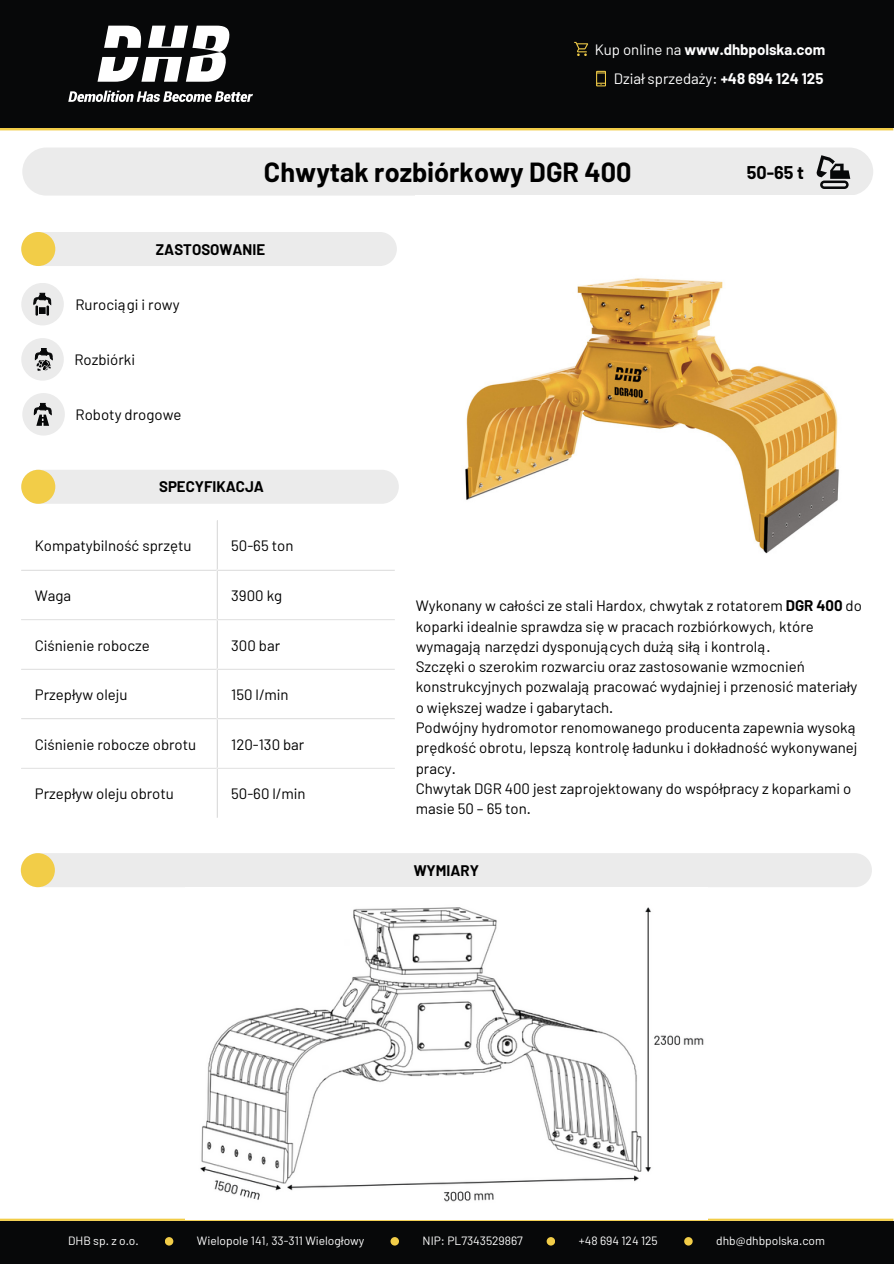
<style>
.page{position:relative;width:894px;height:1264px;background:#fff}
.page>*{position:absolute;margin:0;border:0;box-sizing:border-box;transform-origin:0 0}
.t1{font:700 27px "Barlow";color:#000}
.t2{font:700 18px "Barlow";color:#000}
.t3{font:15px/20.2px "Barlow";color:#000}
.t4{font:700 15px "Barlow";color:#000}
.t5{font:700 15px "Barlow";color:#fff}
.t6{font:15px "Barlow";color:#fff}
.t7{font:12px "Barlow";color:#fff}
.s1{font-weight:400}
.s2{font-weight:700}
</style>
<div class="page">
<hr style="left:216px;top:520px;width:2px;height:297px;background:#ebebeb">
<hr style="left:21px;top:569px;width:374px;height:1px;background:#ebebeb">
<hr style="left:21px;top:619px;width:374px;height:1px;background:#ebebeb">
<hr style="left:21px;top:668px;width:374px;height:1px;background:#ebebeb">
<hr style="left:21px;top:718px;width:374px;height:1px;background:#ebebeb">
<hr style="left:21px;top:767px;width:374px;height:1px;background:#ebebeb">
<div style="left:21px;top:470px;width:377px;height:34px;background:#ebebeb;border-radius:17px"></div>
<div style="left:21px;top:470px;width:34px;height:34px;background:#f2cd48;border-radius:50%"></div>
<div style="left:0;top:125px;width:893px;height:5px;background:#f2cd48"></div>
<div style="left:0;top:0;width:893px;height:128px;background:#070809"></div>
<svg style="left:97px;top:26px;width:133px;height:56px"></svg>
<svg style="left:68px;top:91px;width:185px;height:11px"></svg>
<svg style="left:574px;top:42px;width:14px;height:14px"></svg>
<svg style="left:596px;top:71px;width:10px;height:15px"></svg>
<div style="left:21px;top:232px;width:375px;height:34px;background:#ebebeb;border-radius:17px"></div>
<div style="left:21px;top:232px;width:34px;height:34px;background:#f2cd48;border-radius:50%"></div>
<hr style="left:0;top:1218px;width:893px;height:2px;background:#f2cd48">
<div style="left:0;top:1220px;width:893px;height:43px;background:#070809"></div>
<svg style="left:165px;top:1236px;width:8px;height:9px"></svg>
<svg style="left:390px;top:1236px;width:9px;height:9px"></svg>
<svg style="left:684px;top:1236px;width:8px;height:9px"></svg>
<svg style="left:546px;top:1236px;width:9px;height:9px"></svg>
<div style="left:22px;top:147px;width:851px;height:48px;background:#ebebeb;border-radius:24px"></div>
<svg style="left:816px;top:155px;width:34px;height:34px"></svg>
<img style="left:465px;top:278px;width:374px;height:276px">
<div style="left:21px;top:283px;width:43px;height:42px;background:#ebebeb;border-radius:50%"></div>
<div style="left:21px;top:338px;width:43px;height:42px;background:#ebebeb;border-radius:50%"></div>
<div style="left:22px;top:393px;width:43px;height:42px;background:#ebebeb;border-radius:50%"></div>
<svg style="left:33px;top:293px;width:18px;height:23px"></svg>
<svg style="left:35px;top:348px;width:18px;height:23px"></svg>
<svg style="left:34px;top:403px;width:18px;height:23px"></svg>
<div style="left:21px;top:853px;width:850px;height:34px;background:#ebebeb;border-radius:17px"></div>
<div style="left:21px;top:853px;width:34px;height:34px;background:#f2cd48;border-radius:50%"></div>
<img style="left:185px;top:907px;width:522px;height:312px">
<p class="t5" style="left:594px;top:40px;width:232px"><span class="s1">Kup online na</span> www.dhbpolska.com</p>
<p class="t6" style="left:613px;top:69px;width:211px">Dział sprzedaży: <span class="s2">+48 694 124 125</span></p>
<p class="t1" style="left:264px;top:155px;width:369px">Chwytak rozbiórkowy DGR 400</p>
<p class="t4" style="left:156px;top:239px;width:111px">ZASTOSOWANIE</p>
<p class="t3" style="left:75px;top:294px;width:106px">Rurociągi i rowy</p>
<p class="t3" style="left:74px;top:349px;width:62px">Rozbiórki</p>
<h1 class="t3" style="left:76px;top:404px;width:107px">Roboty drogowe</h1>
<h3 class="t4" style="left:159px;top:477px;width:106px">SPECYFIKACJA</h3>
<p class="t2" style="left:746px;top:161px;width:59px">50-65 t</p>
<p class="t3" style="left:35px;top:535px;width:158px">Kompatybilność sprzętu</p>
<p class="t3" style="left:231px;top:535px;width:64px">50-65 ton</p>
<h4 class="t3" style="left:35px;top:585px;width:38px">Waga</h4>
<p class="t3" style="left:231px;top:585px;width:53px">3900 kg</p>
<h4 class="t3" style="left:35px;top:634px;width:116px">Ciśnienie robocze</h4>
<h3 class="t3" style="left:231px;top:634px;width:50px">300 bar</h3>
<p class="t3" style="left:35px;top:684px;width:94px">Przepływ oleju</p>
<p class="t3" style="left:231px;top:684px;width:59px">150 l/min</p>
<p class="t3" style="left:35px;top:733px;width:163px">Ciśnienie robocze obrotu</p>
<h4 class="t3" style="left:231px;top:733px;width:75px">120-130 bar</h4>
<h4 class="t3" style="left:35px;top:783px;width:141px">Przepływ oleju obrotu</h4>
<h4 class="t3" style="left:231px;top:783px;width:76px">50-60 l/min</h4>
<h4 class="t3" style="left:415px;top:595px;width:447px">Wykonany w całości ze stali Hardox, chwytak z rotatorem <span class="s2">DGR 400</span> do koparki idealnie sprawdza się w pracach rozbiórkowych, które wymagają narzędzi dysponujących dużą siłą i kontrolą.<br>Szczęki o szerokim rozwarciu oraz zastosowanie wzmocnień konstrukcyjnych pozwalają pracować wydajniej i przenosić materiały o większej wadze i gabarytach.<br>Podwójny hydromotor renomowanego producenta zapewnia wysoką prędkość obrotu, lepszą kontrolę ładunku i dokładność wykonywanej pracy.</h4>
<p class="t3" style="left:415px;top:777px;width:437px">Chwytak DGR 400 jest zaprojektowany do współpracy z koparkami o masie 50 – 65 ton.</p>
<p class="t4" style="left:413px;top:860px;width:67px">WYMIARY</p>
<p class="t7" style="left:68px;top:1233px;width:72px">DHB sp. z o.o.</p>
<p class="t7" style="left:197px;top:1233px;width:169px">Wielopole 141, 33-311 Wielogłowy</p>
<p class="t7" style="left:422px;top:1233px;width:102px">NIP: PL7343529867</p>
<p class="t7" style="left:578px;top:1233px;width:80px">+48 694 124 125</p>
<p class="t7" style="left:716px;top:1233px;width:110px">dhb@dhbpolska.com</p>
</div>
